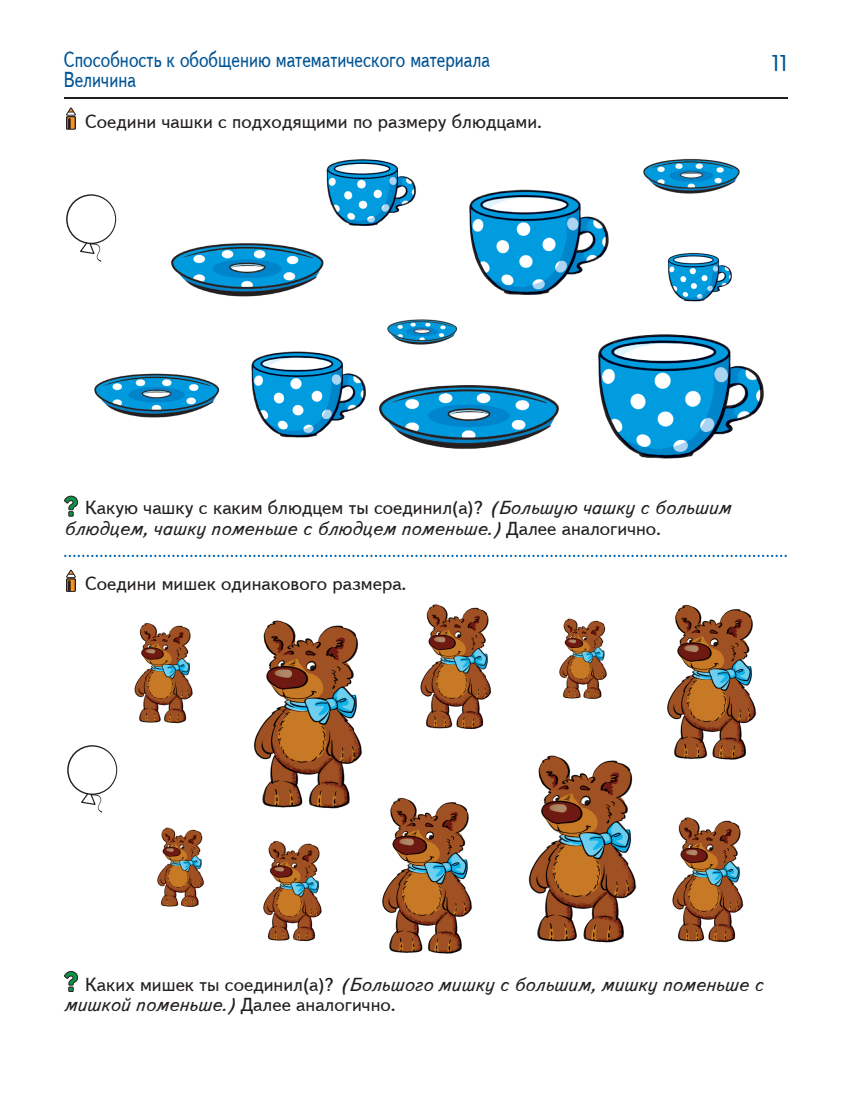
<style>
.page{position:relative;width:851px;height:1106px;background:#fff}
.page>*{position:absolute;margin:0;border:0;box-sizing:border-box;transform-origin:0 0}
.t1{font:22.5px "Rotonda";color:#005495}
.t2{font:21.6px "Text";color:#005495;scale:.8 1}
.t3{font:italic 18.75px/20.2px "Text";color:#231f20}
.t4{font:18.75px "Text";color:#231f20}
.s1{font-style:normal}
</style>
<div class="page">
<hr style="left:64px;top:97px;width:723px;height:2px;background:#231f20">
<div style="left:66px;top:116px;width:10px;height:14px;border:1px solid #231f20"></div>
<svg style="left:66px;top:108px;width:9px;height:22px"></svg>
<div style="left:66px;top:578px;width:10px;height:14px;border:1px solid #231f20"></div>
<svg style="left:66px;top:570px;width:9px;height:22px"></svg>
<svg style="left:64px;top:496px;width:14px;height:20px"></svg>
<svg style="left:64px;top:971px;width:14px;height:20px"></svg>
<svg style="left:64px;top:555px;width:722px;height:2px"></svg>
<img style="left:598px;top:334px;width:166px;height:125px">
<img style="left:667px;top:252px;width:65px;height:50px">
<img style="left:469px;top:189px;width:140px;height:106px">
<img style="left:251px;top:351px;width:115px;height:87px">
<img style="left:326px;top:159px;width:90px;height:67px">
<img style="left:379px;top:385px;width:180px;height:64px">
<img style="left:171px;top:243px;width:153px;height:54px">
<img style="left:643px;top:159px;width:97px;height:35px">
<img style="left:387px;top:319px;width:71px;height:26px">
<img style="left:94px;top:373px;width:126px;height:45px">
<img style="left:528px;top:755px;width:109px;height:188px">
<img style="left:253px;top:620px;width:110px;height:189px">
<img style="left:667px;top:604px;width:90px;height:156px">
<img style="left:382px;top:797px;width:91px;height:157px">
<img style="left:420px;top:604px;width:72px;height:126px">
<img style="left:134px;top:622px;width:59px;height:102px">
<img style="left:263px;top:840px;width:59px;height:102px">
<img style="left:559px;top:618px;width:48px;height:81px">
<img style="left:157px;top:827px;width:47px;height:80px">
<img style="left:672px;top:817px;width:72px;height:126px">
<svg style="left:66px;top:194px;width:50px;height:68px"></svg>
<svg style="left:67px;top:745px;width:50px;height:67px"></svg>
<p class="t2" style="left:64px;top:48px;width:534px">Способность к обобщению математического материала</p>
<p class="t1" style="left:771px;top:50px;width:17px">11</p>
<p class="t2" style="left:64px;top:68px;width:92px">Величина</p>
<p class="t4" style="left:85px;top:112px;width:458px">Соедини чашки с подходящими по размеру блюдцами.</p>
<p class="t3" style="left:64px;top:498px;width:668px;text-indent:21px"><span class="s1">Какую чашку с каким блюдцем ты соединил(а)?</span> (Áольшую чашку с большим блюдцем, чашку поменьше с блюдцем поменьше.) <span class="s1">Далее аналогично.</span></p>
<p class="t4" style="left:85px;top:574px;width:323px">Соедини мишек одинакового размера.</p>
<p class="t3" style="left:64px;top:974px;width:700px;text-indent:21px"><span class="s1">Каких мишек ты соединил(а)?</span> (Áольшого мишку с большим, мишку поменьше с мишкой поменьше.) <span class="s1">Далее аналогично.</span></p>
</div>
